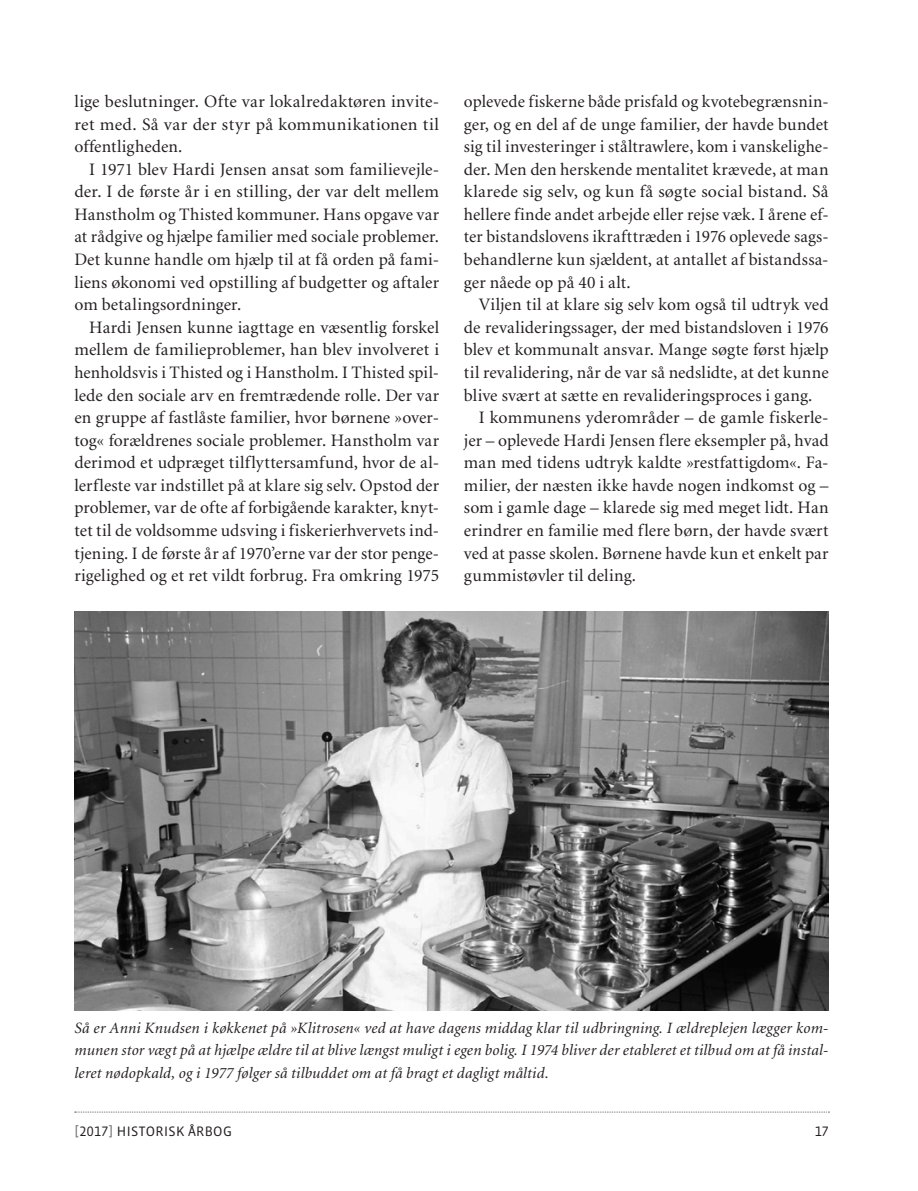
<style>
.page{position:relative;width:918px;height:1191px;background:#fff}
.page>*{position:absolute;margin:0;border:0;box-sizing:border-box;transform-origin:0 0}
.Brødtekst_m__indryk{font:17.5px/22.6px "Minion";letter-spacing:.01em;color:#231f20;text-align:justify}
.Billedtekst{font:italic 15.75px/22.6px "Minion";letter-spacing:.01em;color:#231f20;text-align:justify}
.t1{font:14px "Vista Sans OT";letter-spacing:.025em;color:#231f20}
.s1{color:#6c6d70}
</style>
<div class="page">
<img style="left:74px;top:611px;width:754px;height:399px">
<svg style="left:75px;top:1111px;width:754px;height:1px"></svg>
<p class="Brødtekst_m__indryk" style="left:74px;top:91px;width:366px">lige beslutninger. Ofte var lokalredaktøren invite&shy;ret med. Så var der styr på kommunikationen til offentligheden.</p>
<p class="Brødtekst_m__indryk" style="left:74px;top:158px;width:366px;text-indent:15px">I 1971 blev Hardi Jensen ansat som familievejle&shy;der. I de første år i en stilling, der var delt mellem Hanstholm og Thisted kommuner. Hans opgave var at rådgive og hjælpe familier med sociale problemer.<br>Det kunne handle om hjælp til at få orden på fami&shy;liens økonomi ved opstilling af budgetter og aftaler om betalingsordninger.</p>
<p class="Brødtekst_m__indryk" style="left:74px;top:316px;width:366px;text-indent:15px">Hardi Jensen kunne iagttage en væsentlig forskel mellem de familieproblemer, han blev involveret i henholdsvis i Thisted og i Hanstholm. I Thisted spil&shy;lede den sociale arv en fremtrædende rolle. Der var en gruppe af fastlåste familier, hvor børnene »over&shy;tog« forældrenes sociale problemer. Hanstholm var derimod et udpræget tilflyttersamfund, hvor de al&shy;lerfleste var indstillet på at klare sig selv. Opstod der problemer, var de ofte af forbigående karakter, knyt&shy;tet til de voldsomme udsving i fiskerierhvervets ind&shy;tjening. I de første år af 1970’erne var der stor penge&shy;rigelighed og et ret vildt forbrug. Fra omkring 1975</p>
<p class="Brødtekst_m__indryk" style="left:464px;top:91px;width:366px">oplevede fiskerne både prisfald og kvotebegrænsnin&shy;ger, og en del af de unge familier, der havde bundet sig til investeringer i ståltrawlere, kom i vanskelighe&shy;der. Men den herskende mentalitet krævede, at man klarede sig selv, og kun få søgte social bistand. Så hellere finde andet arbejde eller rejse væk. I årene ef&shy;ter bistandslovens ikrafttræden i 1976 oplevede sags&shy;behandlerne kun sjældent, at antallet af bistandssa&shy;ger nåede op på 40 i alt.</p>
<p class="Brødtekst_m__indryk" style="left:464px;top:294px;width:366px;text-indent:15px">Viljen til at klare sig selv kom også til udtryk ved de revalideringssager, der med bistandsloven i 1976 blev et kommunalt ansvar. Mange søgte først hjælp til revalidering, når de var så nedslidte, at det kunne blive svært at sætte en revalideringsproces i gang.</p>
<p class="Brødtekst_m__indryk" style="left:464px;top:407px;width:366px;text-indent:15px">I kommunens yderområder – de gamle fiskerle&shy;jer – oplevede Hardi Jensen flere eksempler på, hvad man med tidens udtryk kaldte »restfattigdom«. Fa&shy;milier, der næsten ikke havde nogen indkomst og – som i gamle dage – klarede sig med meget lidt. Han erindrer en familie med flere børn, der havde svært ved at passe skolen. Børnene havde kun et enkelt par gummistøvler til deling.</p>
<p class="Billedtekst" style="left:74px;top:1017px;width:756px">Så er Anni Knudsen i køkkenet på »Klitrosen« ved at have dagens middag klar til udbringning. I ældreplejen lægger kom&shy;munen stor vægt på at hjælpe ældre til at blive længst muligt i egen bolig. I 1974 bliver der etableret et tilbud om at få instal&shy;leret nødopkald, og i 1977 følger så tilbuddet om at få bragt et dagligt måltid.</p>
<p class="t1" style="left:74px;top:1124px;width:159px"><span class="s1">[</span>2017<span class="s1">]</span> HISTORISK ÅRBOG</p>
<p class="t1" style="left:814px;top:1124px;width:15px">17</p>
</div>
